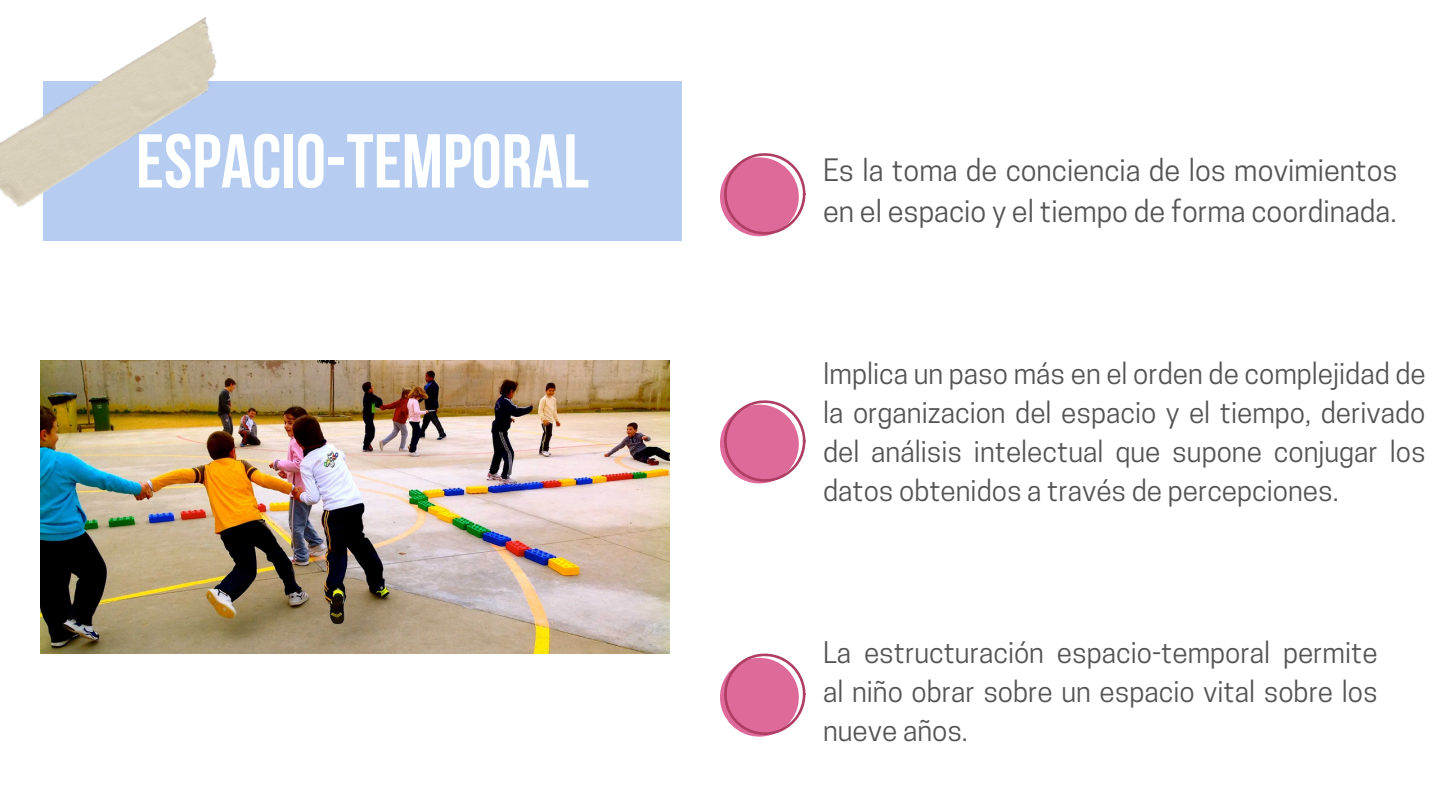
<style>
.page{position:relative;width:1440px;height:810px;background:#fff}
.page>*{position:absolute;margin:0;border:0;box-sizing:border-box;transform-origin:0 0}
.t1{font:76px "Bebas Neue Cyrillic";color:#feffff}
.t2{font:29px/40.5px "Cooper Hewitt";color:#545454}
.t3{font:28px/39px "Cooper Hewitt";color:#545454;text-align:justify}
</style>
<div class="page">
<div style="left:43px;top:81px;width:639px;height:160px;background:#b7ccf1"></div>
<img style="left:0;top:17px;width:217px;height:190px">
<img style="left:40px;top:361px;width:629px;height:292px">
<svg style="left:724px;top:153px;width:82px;height:82px"></svg>
<svg style="left:724px;top:400px;width:82px;height:82px"></svg>
<div style="left:720px;top:658px;width:79px;height:79px;background:#de6a99;border-radius:50%"></div>
<svg style="left:724px;top:654px;width:82px;height:81px"></svg>
<h1 class="t1" style="left:136px;top:131px;width:455px">ESPACIO-TEMPORAL</h1>
<p class="t2" style="left:823px;top:154px;width:576px">Es la toma de conciencia de los movimientos en el espacio y el tiempo de forma coordinada.</p>
<p class="t3" style="left:823px;top:358px;width:604px">Implica un paso más en el orden de complejidad de la organizacion del espacio y el tiempo, derivado del análisis intelectual que supone conjugar los datos obtenidos a través de percepciones.</p>
<p class="t3" style="left:823px;top:636px;width:556px">La estructuración espacio-temporal permite al niño obrar sobre un espacio vital sobre los nueve años.</p>
</div>
